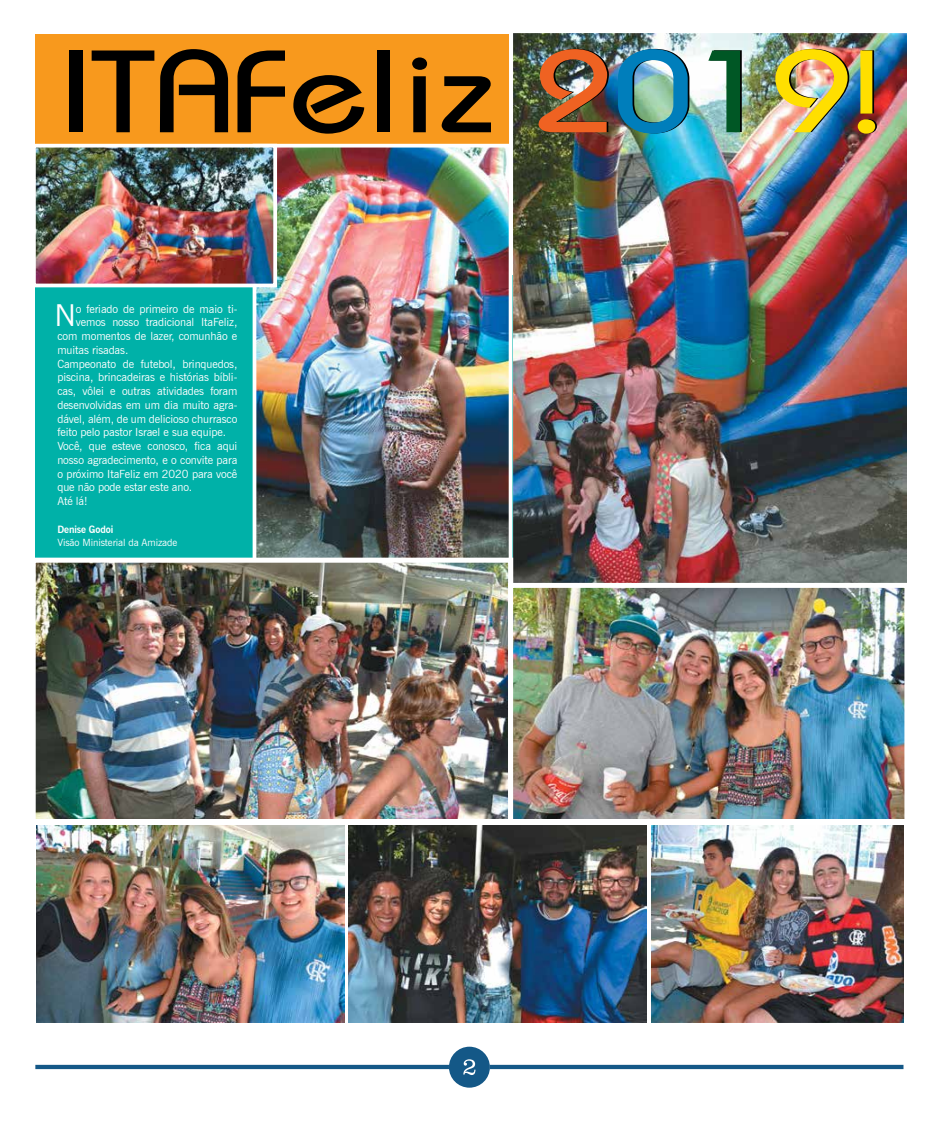
<style>
.page{position:relative;width:939px;height:1124px;background:#fff}
.page>*{position:absolute;margin:0;border:0;box-sizing:border-box;transform-origin:0 0}
.t1{font:116.62px "Bahamas Plain";color:#000;scale:1.22 1}
.t2{font:30.25px "News Gothic BT";color:#fff}
.t3{font:11.25px "News Gothic BT";letter-spacing:-.01em;color:#fff}
.t4{font:10px "News Gothic BT";letter-spacing:-.01em;color:#fff}
.t5{font:700 10px "News Gothic BT";letter-spacing:-.01em;color:#fff}
.s1{color:#ef6222}
</style>
<div class="page">
<div style="left:35px;top:34px;width:473px;height:117px;background:#f8991d"></div>
<div style="left:35px;top:275px;width:478px;height:380px;background:#00b1a8"></div>
<img style="left:514px;top:34px;width:393px;height:549px">
<img style="left:258px;top:149px;width:249px;height:408px">
<div style="left:253px;top:144px;width:259px;height:427px;border:4px solid #fff"></div>
<img style="left:37px;top:563px;width:470px;height:256px">
<div style="left:31px;top:557px;width:482px;height:268px;border:5px solid #fff"></div>
<img style="left:514px;top:589px;width:389px;height:228px">
<div style="left:508px;top:583px;width:401px;height:240px;border:5px solid #fff"></div>
<div style="left:449px;top:1046px;width:41px;height:41px;background:#145887;border-radius:50%"></div>
<svg style="left:35px;top:1059px;width:868px;height:15px"></svg>
<img style="left:349px;top:824px;width:298px;height:197px">
<img style="left:36px;top:824px;width:308px;height:197px">
<img style="left:652px;top:825px;width:252px;height:196px">
<img style="left:37px;top:149px;width:235px;height:133px">
<div style="left:32px;top:144px;width:245px;height:143px;border:4px solid #fff"></div>
<div style="left:35px;top:819px;width:872px;height:5px;background:#fff"></div>
<h1 class="t1" style="left:60px;top:22px;width:678px">ITAFeliz <span class="s1">2</span>019!</h1>
<h2 class="t2" style="left:54px;top:297px;width:23px">N</h2>
<p class="t3" style="left:76px;top:301px;width:163px">o feriado de primeiro de maio ti-</p>
<p class="t3" style="left:76px;top:315px;width:163px">vemos nosso tradicional ItaFeliz,</p>
<p class="t3" style="left:57px;top:329px;width:181px">com momentos de lazer, comunhão e</p>
<p class="t3" style="left:57px;top:343px;width:72px">muitas risadas.</p>
<p class="t3" style="left:57px;top:356px;width:181px">Campeonato de futebol, brinquedos,</p>
<p class="t3" style="left:57px;top:370px;width:181px">piscina, brincadeiras e histórias bíbli-</p>
<p class="t3" style="left:57px;top:384px;width:181px">cas, vôlei e outras atividades foram</p>
<p class="t3" style="left:57px;top:398px;width:181px">desenvolvidas em um dia muito agra-</p>
<p class="t3" style="left:57px;top:411px;width:181px">dável, além, de um delicioso churrasco</p>
<p class="t3" style="left:57px;top:425px;width:170px">feito pelo pastor Israel e sua equipe.</p>
<p class="t3" style="left:57px;top:439px;width:181px">Você, que esteve conosco, fica aqui</p>
<p class="t3" style="left:57px;top:453px;width:182px">nosso agradecimento, e o convite para</p>
<p class="t3" style="left:57px;top:466px;width:182px">o próximo ItaFeliz em 2020 para você</p>
<p class="t3" style="left:57px;top:480px;width:136px">que não pode estar este ano.</p>
<p class="t3" style="left:57px;top:494px;width:32px">Até lá!</p>
<p class="t5" style="left:57px;top:523px;width:57px">Denise Godoi</p>
<p class="t4" style="left:57px;top:536px;width:121px">Visão Ministerial da Amizade</p>
</div>
